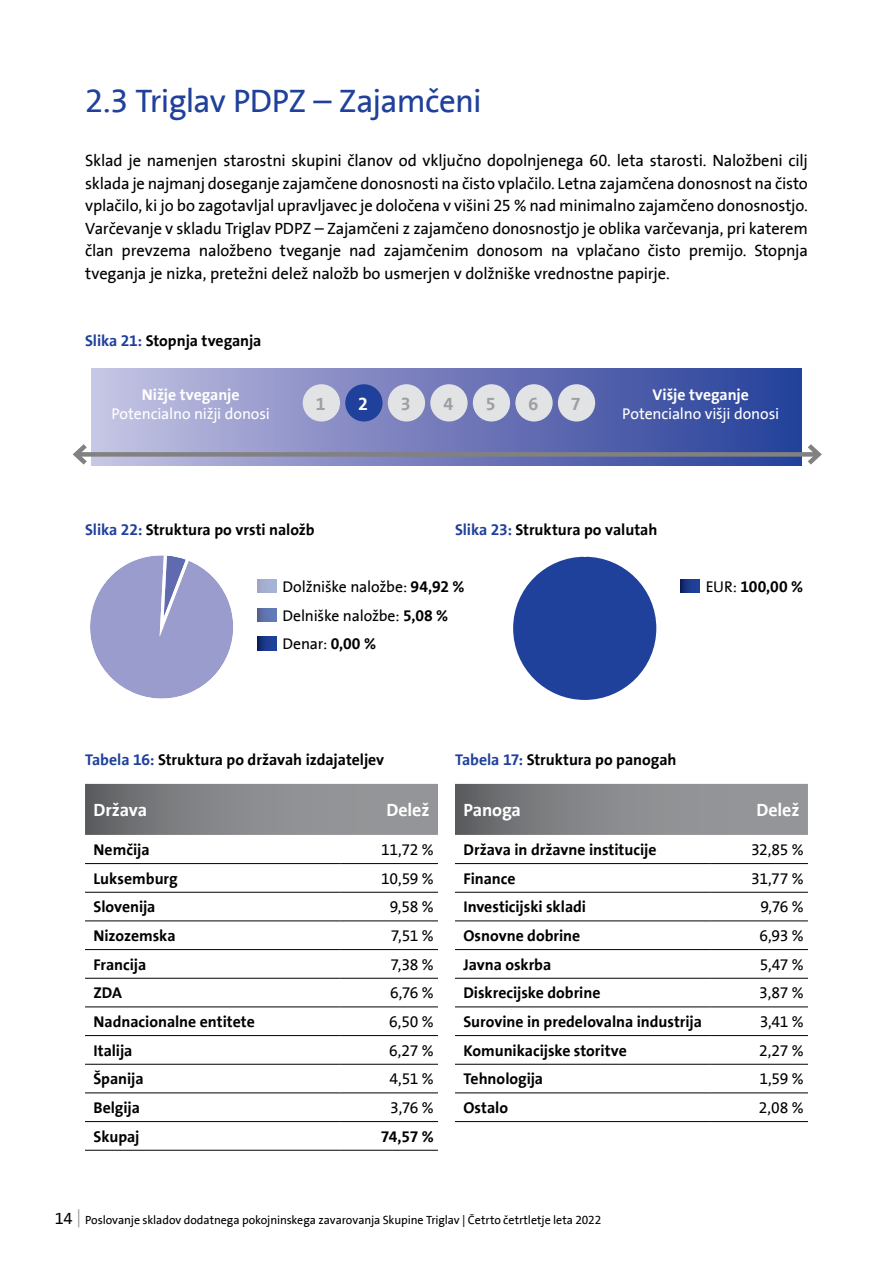
<style>
.page{position:relative;width:893px;height:1263px;background:#fff}
.page>*{position:absolute;margin:0;border:0;box-sizing:border-box;transform-origin:0 0}
.t1{font:33px "Triglav The Sans";letter-spacing:-.025em;color:#20419b}
.t2{font:700 18px "Triglav The Sans";letter-spacing:-.005em;color:#fff}
.t3{font:700 18px "Triglav The Sans";color:#9d9fa2}
.t4{font:16.5px/22.5px "Triglav The Sans";letter-spacing:-.01em;color:#000;text-align:justify}
.t5{font:700 15.75px "Triglav The Sans";letter-spacing:-.005em;color:#000}
.t6{font:15.75px/28.8px "Triglav The Sans";letter-spacing:-.015em;color:#000}
.t7{font:15.75px "Triglav The Sans";letter-spacing:-.01em;color:#fff}
.t8{font:700 15.75px "Triglav The Sans";letter-spacing:-.005em;color:#fff}
.t9{font:12px "Triglav The Sans";letter-spacing:-.01em;color:#000}
.s1{color:#20419b}
.s2{font-weight:700}
.s3{font-weight:400}
.s4{font-size:16.5px}
</style>
<div class="page">
<svg style="left:78px;top:1209px;width:1px;height:18px"></svg>
<div style="left:91px;top:369px;width:710px;height:96px;background:linear-gradient(to right,#c4bfe1,#253c97)"></div>
<div style="left:76px;top:452px;width:742px;height:5px;background:#828181"></div>
<svg style="left:72px;top:439px;width:20px;height:27px"></svg>
<svg style="left:803px;top:444px;width:19px;height:21px"></svg>
<div style="left:303px;top:384px;width:37px;height:37px;background:#e2e3e4;border-radius:50%"></div>
<div style="left:430px;top:384px;width:38px;height:37px;background:#e2e3e4;border-radius:50%"></div>
<div style="left:388px;top:384px;width:37px;height:37px;background:#e2e3e4;border-radius:50%"></div>
<div style="left:473px;top:384px;width:37px;height:37px;background:#e2e3e4;border-radius:50%"></div>
<div style="left:515px;top:384px;width:38px;height:37px;background:#e2e3e4;border-radius:50%"></div>
<div style="left:558px;top:384px;width:37px;height:37px;background:#e2e3e4;border-radius:50%"></div>
<svg style="left:258px;top:637px;width:18px;height:13px"></svg>
<svg style="left:85px;top:784px;width:353px;height:51px;background:#848689"></svg>
<hr style="left:85px;top:863px;width:255px;height:1px;background:#000">
<hr style="left:340px;top:863px;width:98px;height:1px;background:#000">
<hr style="left:85px;top:892px;width:255px;height:1px;background:#000">
<hr style="left:340px;top:892px;width:98px;height:1px;background:#000">
<hr style="left:85px;top:921px;width:255px;height:1px;background:#000">
<hr style="left:340px;top:921px;width:98px;height:1px;background:#000">
<hr style="left:85px;top:949px;width:255px;height:1px;background:#000">
<hr style="left:340px;top:949px;width:98px;height:1px;background:#000">
<hr style="left:85px;top:978px;width:255px;height:1px;background:#000">
<hr style="left:340px;top:978px;width:98px;height:1px;background:#000">
<hr style="left:85px;top:1007px;width:255px;height:1px;background:#000">
<hr style="left:340px;top:1007px;width:98px;height:1px;background:#000">
<hr style="left:85px;top:1035px;width:255px;height:1px;background:#000">
<hr style="left:340px;top:1035px;width:98px;height:1px;background:#000">
<hr style="left:85px;top:1064px;width:255px;height:1px;background:#000">
<hr style="left:340px;top:1064px;width:98px;height:1px;background:#000">
<hr style="left:85px;top:1093px;width:255px;height:1px;background:#000">
<hr style="left:340px;top:1093px;width:98px;height:1px;background:#000">
<hr style="left:85px;top:1121px;width:255px;height:1px;background:#000">
<hr style="left:340px;top:1121px;width:98px;height:1px;background:#000">
<hr style="left:85px;top:1150px;width:255px;height:1px;background:#000">
<hr style="left:340px;top:1150px;width:98px;height:1px;background:#000">
<svg style="left:455px;top:784px;width:353px;height:51px;background:#848689"></svg>
<hr style="left:455px;top:863px;width:255px;height:1px;background:#000">
<hr style="left:710px;top:863px;width:98px;height:1px;background:#000">
<hr style="left:455px;top:892px;width:255px;height:1px;background:#000">
<hr style="left:710px;top:892px;width:98px;height:1px;background:#000">
<hr style="left:455px;top:921px;width:255px;height:1px;background:#000">
<hr style="left:710px;top:921px;width:98px;height:1px;background:#000">
<hr style="left:455px;top:949px;width:255px;height:1px;background:#000">
<hr style="left:710px;top:949px;width:98px;height:1px;background:#000">
<hr style="left:455px;top:978px;width:255px;height:1px;background:#000">
<hr style="left:710px;top:978px;width:98px;height:1px;background:#000">
<hr style="left:455px;top:1007px;width:255px;height:1px;background:#000">
<hr style="left:710px;top:1007px;width:98px;height:1px;background:#000">
<hr style="left:455px;top:1035px;width:255px;height:1px;background:#000">
<hr style="left:710px;top:1035px;width:98px;height:1px;background:#000">
<hr style="left:455px;top:1064px;width:255px;height:1px;background:#000">
<hr style="left:710px;top:1064px;width:98px;height:1px;background:#000">
<hr style="left:455px;top:1093px;width:255px;height:1px;background:#000">
<hr style="left:710px;top:1093px;width:98px;height:1px;background:#000">
<hr style="left:455px;top:1121px;width:255px;height:1px;background:#000">
<hr style="left:710px;top:1121px;width:98px;height:1px;background:#000">
<div style="left:345px;top:384px;width:38px;height:37px;background:#20419b;border-radius:50%"></div>
<svg style="left:681px;top:579px;width:18px;height:14px"></svg>
<svg style="left:258px;top:579px;width:18px;height:14px"></svg>
<svg style="left:258px;top:608px;width:18px;height:14px"></svg>
<div style="left:510px;top:554px;width:149px;height:149px;background:#20419b;border:3px solid #fff;border-radius:50%"></div>
<svg style="left:90px;top:555px;width:143px;height:144px"></svg>
<h1 class="t1" style="left:85px;top:83px;width:398px">2.3 Triglav PDPZ – Zajamčeni</h1>
<p class="t4" style="left:85px;top:150px;width:724px">Sklad je namenjen starostni skupini članov od vključno dopolnjenega 60. leta starosti. Naložbeni cilj sklada je najmanj doseganje zajamčene donosnosti na čisto vplačilo. Letna zajamčena donosnost na čisto vplačilo, ki jo bo zagotavljal upravljavec je določena v višini 25 % nad minimalno zajamčeno donosnostjo.<br>Varčevanje v skladu Triglav PDPZ – Zajamčeni z zajamčeno donosnostjo je oblika varčevanja, pri katerem član prevzema naložbeno tveganje nad zajamčenim donosom na vplačano čisto premijo. Stopnja tveganja je nizka, pretežni delež naložb bo usmerjen v dolžniške vrednostne papirje.</p>
<p class="t5" style="left:85px;top:332px;width:178px"><span class="s1">Slika 21:</span> Stopnja tveganja</p>
<p class="t8" style="left:142px;top:386px;width:99px">Nižje tveganje</p>
<p class="t7" style="left:112px;top:405px;width:160px">Potencialno nižji donosi</p>
<p class="t2" style="left:358px;top:393px;width:11px">2</p>
<p class="t3" style="left:316px;top:393px;width:11px">1</p>
<p class="t3" style="left:401px;top:393px;width:11px">3</p>
<p class="t3" style="left:443px;top:393px;width:11px">4</p>
<p class="t3" style="left:486px;top:393px;width:11px">5</p>
<p class="t3" style="left:528px;top:393px;width:11px">6</p>
<p class="t3" style="left:571px;top:393px;width:11px">7</p>
<p class="t8" style="left:653px;top:386px;width:98px">Višje tveganje</p>
<p class="t7" style="left:622px;top:405px;width:159px">Potencialno višji donosi</p>
<p class="t5" style="left:85px;top:521px;width:231px"><span class="s1">Slika 22:</span> Struktura po vrsti naložb</p>
<p class="t5" style="left:455px;top:521px;width:204px"><span class="s1">Slika 23:</span> Struktura po valutah</p>
<p class="t6" style="left:283px;top:573px;width:183px">Dolžniške naložbe: <span class="s2">94,92 %</span></p>
<p class="t6" style="left:283px;top:601px;width:167px">Delniške naložbe: <span class="s2">5,08 %<br></span>Denar: <span class="s2">0,00 %</span></p>
<p class="t5" style="left:706px;top:578px;width:99px"><span class="s3">EUR:</span> 100,00 %</p>
<p class="t5" style="left:85px;top:750px;width:301px"><span class="s1">Tabela 16:</span> Struktura po državah izdajateljev</p>
<p class="t5" style="left:455px;top:750px;width:223px"><span class="s1">Tabela 17:</span> Struktura po panogah</p>
<p class="t2" style="left:94px;top:800px;width:55px">Država</p>
<p class="t2" style="left:386px;top:800px;width:45px">Delež</p>
<p class="t5" style="left:94px;top:841px;width:58px">Nemčija</p>
<p class="t6" style="left:381px;top:836px;width:54px">11,72 %</p>
<p class="t5" style="left:94px;top:869px;width:86px">Luksemburg</p>
<p class="t6" style="left:381px;top:864px;width:54px">10,59 %</p>
<p class="t5" style="left:94px;top:898px;width:63px">Slovenija</p>
<p class="t6" style="left:390px;top:893px;width:46px">9,58 %</p>
<p class="t5" style="left:94px;top:927px;width:84px">Nizozemska</p>
<p class="t6" style="left:391px;top:922px;width:44px">7,51 %</p>
<p class="t5" style="left:94px;top:955px;width:54px">Francija</p>
<p class="t6" style="left:391px;top:950px;width:45px">7,38 %</p>
<p class="t5" style="left:94px;top:984px;width:30px">ZDA</p>
<p class="t6" style="left:390px;top:979px;width:45px">6,76 %</p>
<p class="t5" style="left:94px;top:1013px;width:163px">Nadnacionalne entitete</p>
<p class="t6" style="left:389px;top:1008px;width:46px">6,50 %</p>
<p class="t5" style="left:94px;top:1041px;width:40px">Italija</p>
<p class="t6" style="left:389px;top:1036px;width:46px">6,27 %</p>
<p class="t5" style="left:94px;top:1070px;width:52px">Španija</p>
<p class="t6" style="left:389px;top:1065px;width:46px">4,51 %</p>
<p class="t5" style="left:94px;top:1099px;width:48px">Belgija</p>
<p class="t6" style="left:390px;top:1094px;width:45px">3,76 %</p>
<p class="t5" style="left:94px;top:1127px;width:47px">Skupaj</p>
<p class="t5" style="left:381px;top:1127px;width:54px">74,57 %</p>
<p class="t2" style="left:463px;top:800px;width:59px">Panoga</p>
<p class="t2" style="left:756px;top:800px;width:45px">Delež</p>
<p class="t5" style="left:463px;top:841px;width:194px">Država in državne institucije</p>
<p class="t6" style="left:751px;top:836px;width:54px">32,85 %</p>
<p class="t5" style="left:463px;top:869px;width:54px">Finance</p>
<p class="t6" style="left:751px;top:864px;width:54px">31,77 %</p>
<p class="t5" style="left:463px;top:898px;width:124px">Investicijski skladi</p>
<p class="t6" style="left:760px;top:893px;width:45px">9,76 %</p>
<p class="t5" style="left:463px;top:927px;width:118px">Osnovne dobrine</p>
<p class="t6" style="left:759px;top:922px;width:46px">6,93 %</p>
<p class="t5" style="left:463px;top:955px;width:89px">Javna oskrba</p>
<p class="t6" style="left:760px;top:950px;width:45px">5,47 %</p>
<p class="t5" style="left:463px;top:984px;width:138px">Diskrecijske dobrine</p>
<p class="t6" style="left:759px;top:979px;width:46px">3,87 %</p>
<p class="t5" style="left:463px;top:1013px;width:240px">Surovine in predelovalna industrija</p>
<p class="t6" style="left:760px;top:1008px;width:45px">3,41 %</p>
<p class="t5" style="left:463px;top:1041px;width:165px">Komunikacijske storitve</p>
<p class="t6" style="left:759px;top:1036px;width:46px">2,27 %</p>
<p class="t5" style="left:463px;top:1070px;width:81px">Tehnologija</p>
<p class="t6" style="left:759px;top:1065px;width:46px">1,59 %</p>
<p class="t5" style="left:463px;top:1099px;width:46px">Ostalo</p>
<p class="t6" style="left:759px;top:1094px;width:46px">2,08 %</p>
<p class="t9" style="left:55px;top:1213px;width:548px"><span class="s4">14</span> Poslovanje skladov dodatnega pokojninskega zavarovanja Skupine Triglav | Četrto četrtletje leta 2022</p>
</div>
